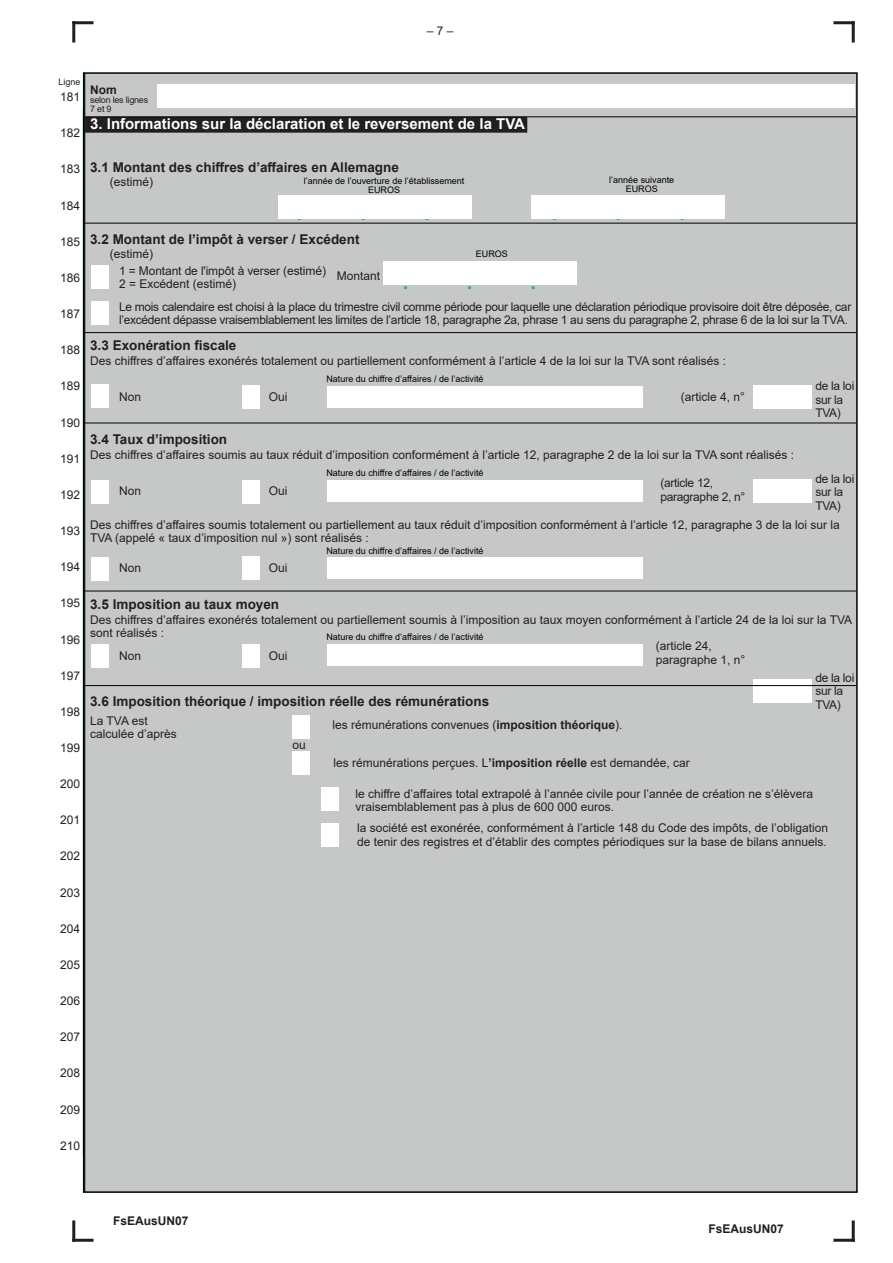
<style>
.page{position:relative;width:893px;height:1263px;background:#fff}
.page>*{position:absolute;margin:0;border:0;box-sizing:border-box;transform-origin:0 0}
.t1{font:700 18px "Arial";color:#05b085}
.t2{font:700 15px "Arial";color:#fff}
.t3{font:700 13.5px "Arial";color:#231f20}
.t4{font:12px/13.5px "Arial";color:#231f20}
.t5{font:12px/13.5px "Arial";letter-spacing:-.025em;color:#231f20}
.t6{font:700 12px "Arial";color:#231f20}
.t7{font:9px/9px "Arial";color:#000001;text-align:center}
.t8{font:9px/9.1px "Arial";letter-spacing:-.025em;color:#231f20}
.s1{font-weight:700}
</style>
<div class="page">
<div style="left:84px;top:72px;width:774px;height:1121px;background:#c6c8c8;border:2px solid #000001"></div>
<div style="left:86px;top:118px;width:440px;height:14px;background:#231f20"></div>
<div style="left:85px;top:117px;width:442px;height:16px;border:2px solid #231f20"></div>
<div style="left:157px;top:84px;width:698px;height:24px;background:#fff"></div>
<div style="left:279px;top:195px;width:193px;height:23px;background:#fff"></div>
<div style="left:532px;top:195px;width:193px;height:23px;background:#fff"></div>
<div style="left:243px;top:385px;width:17px;height:24px;background:#fff"></div>
<div style="left:243px;top:480px;width:17px;height:23px;background:#fff"></div>
<div style="left:243px;top:556px;width:17px;height:24px;background:#fff"></div>
<div style="left:243px;top:645px;width:17px;height:23px;background:#fff"></div>
<div style="left:328px;top:386px;width:315px;height:22px;background:#fff"></div>
<div style="left:328px;top:480px;width:315px;height:21px;background:#fff"></div>
<div style="left:328px;top:557px;width:315px;height:22px;background:#fff"></div>
<div style="left:328px;top:645px;width:315px;height:21px;background:#fff"></div>
<div style="left:292px;top:715px;width:17px;height:24px;background:#fff"></div>
<div style="left:292px;top:752px;width:17px;height:23px;background:#fff"></div>
<div style="left:321px;top:787px;width:17px;height:23px;background:#fff"></div>
<div style="left:321px;top:823px;width:17px;height:24px;background:#fff"></div>
<div style="left:753px;top:385px;width:58px;height:24px;background:#fff"></div>
<div style="left:753px;top:479px;width:58px;height:23px;background:#fff"></div>
<div style="left:753px;top:680px;width:58px;height:23px;background:#fff"></div>
<div style="left:92px;top:265px;width:17px;height:23px;background:#fff"></div>
<div style="left:92px;top:301px;width:17px;height:24px;background:#fff"></div>
<div style="left:92px;top:384px;width:17px;height:24px;background:#fff"></div>
<div style="left:92px;top:480px;width:17px;height:23px;background:#fff"></div>
<div style="left:92px;top:557px;width:17px;height:24px;background:#fff"></div>
<div style="left:92px;top:645px;width:17px;height:23px;background:#fff"></div>
<div style="left:384px;top:261px;width:193px;height:24px;background:#fff"></div>
<hr style="left:83px;top:72px;width:1px;height:1085px;background:#000001">
<hr style="left:83px;top:108px;width:1px;height:1085px;background:#000001">
<hr style="left:85px;top:685px;width:771px;height:1px;background:#000001">
<hr style="left:85px;top:223px;width:771px;height:1px;background:#000001">
<hr style="left:85px;top:332px;width:771px;height:1px;background:#000001">
<hr style="left:85px;top:423px;width:771px;height:1px;background:#000001">
<hr style="left:85px;top:591px;width:771px;height:1px;background:#000001">
<hr style="left:85px;top:116px;width:771px;height:1px;background:#000001">
<hr style="left:833px;top:21px;width:22px;height:3px;background:#231f20">
<hr style="left:852px;top:21px;width:3px;height:22px;background:#231f20">
<hr style="left:852px;top:1220px;width:3px;height:22px;background:#231f20">
<hr style="left:833px;top:1239px;width:22px;height:3px;background:#231f20">
<hr style="left:72px;top:21px;width:22px;height:3px;background:#231f20">
<hr style="left:72px;top:21px;width:3px;height:22px;background:#231f20">
<hr style="left:72px;top:1239px;width:22px;height:3px;background:#231f20">
<hr style="left:72px;top:1220px;width:3px;height:22px;background:#231f20">
<p class="t4" style="left:427px;top:24px;width:28px">– 7 –</p>
<p class="t8" style="left:59px;top:77px;width:24px">Ligne</p>
<p class="t4" style="left:60px;top:90px;width:22px">181</p>
<p class="t4" style="left:60px;top:126px;width:22px">182</p>
<p class="t4" style="left:60px;top:162px;width:22px">183</p>
<p class="t4" style="left:60px;top:199px;width:22px">184</p>
<p class="t4" style="left:60px;top:235px;width:22px">185</p>
<p class="t4" style="left:60px;top:271px;width:22px">186</p>
<p class="t4" style="left:60px;top:307px;width:22px">187</p>
<p class="t4" style="left:60px;top:343px;width:22px">188</p>
<p class="t4" style="left:60px;top:379px;width:22px">189</p>
<p class="t4" style="left:60px;top:415px;width:22px">190</p>
<p class="t4" style="left:60px;top:452px;width:22px">191</p>
<p class="t4" style="left:60px;top:488px;width:22px">192</p>
<p class="t4" style="left:60px;top:524px;width:22px">193</p>
<p class="t4" style="left:60px;top:560px;width:22px">194</p>
<p class="t6" style="left:90px;top:81px;width:28px">Nom</p>
<p class="t8" style="left:90px;top:95px;width:60px">selon les lignes<br>7 et 9</p>
<p class="t2" style="left:90px;top:113px;width:436px">3. Informations sur la déclaration et le reversement de la TVA</p>
<p class="t3" style="left:90px;top:157px;width:310px">3.1 Montant des chiffres d’affaires en Allemagne</p>
<p class="t7" style="left:304px;top:176px;width:162px">l’année de l’ouverture de l’établissement<br>EUROS</p>
<p class="t7" style="left:609px;top:175px;width:67px">l’année suivante<br>EUROS</p>
<p class="t4" style="left:110px;top:175px;width:45px">(estimé)</p>
<h1 class="t1" style="left:297px;top:201px;width:7px">.</h1>
<h1 class="t1" style="left:361px;top:201px;width:7px">.</h1>
<h1 class="t1" style="left:425px;top:201px;width:7px">.</h1>
<h1 class="t1" style="left:552px;top:201px;width:7px">.</h1>
<h1 class="t1" style="left:616px;top:201px;width:7px">.</h1>
<h1 class="t1" style="left:680px;top:201px;width:7px">.</h1>
<p class="t3" style="left:90px;top:230px;width:271px">3.2 Montant de l’impôt à verser / Excédent</p>
<p class="t4" style="left:119px;top:245px;width:208px;line-height:17px;text-indent:-9px">(estimé)<br>1 = Montant de l'impôt à verser (estimé)</p>
<p class="t4" style="left:119px;top:277px;width:119px">2 = Excédent (estimé)</p>
<p class="t7" style="left:476px;top:249px;width:34px">EUROS</p>
<p class="t4" style="left:337px;top:269px;width:51px">Montant :</p>
<p class="t5" style="left:119px;top:300px;width:734px">Le mois calendaire est choisi à la place du trimestre civil comme période pour laquelle une déclaration périodique provisoire doit être déposée, car l’excédent dépasse vraisemblablement les limites de l’article 18, paragraphe 2a, phrase 1 au sens du paragraphe 2, phrase 6 de la loi sur la TVA.</p>
<h1 class="t1" style="left:403px;top:270px;width:7px">.</h1>
<h1 class="t1" style="left:467px;top:270px;width:7px">.</h1>
<h1 class="t1" style="left:531px;top:270px;width:7px">.</h1>
<p class="t3" style="left:90px;top:336px;width:148px">3.3 Exonération fiscale</p>
<p class="t4" style="left:90px;top:354px;width:638px">Des chiffres d’affaires exonérés totalement ou partiellement conformément à l’article 4 de la loi sur la TVA sont réalisés :</p>
<p class="t4" style="left:119px;top:390px;width:24px">Non</p>
<p class="t3" style="left:90px;top:430px;width:139px">3.4 Taux d’imposition</p>
<p class="t4" style="left:269px;top:390px;width:20px">Oui</p>
<p class="t7" style="left:326px;top:374px;width:159px">Nature du chiffre d’affaires / de l’activité</p>
<p class="t4" style="left:681px;top:390px;width:66px">(article 4, n°</p>
<p class="t4" style="left:90px;top:448px;width:706px">Des chiffres d’affaires soumis au taux réduit d’imposition conformément à l’article 12, paragraphe 2 de la loi sur la TVA sont réalisés :</p>
<p class="t4" style="left:119px;top:484px;width:24px">Non</p>
<p class="t4" style="left:269px;top:484px;width:20px">Oui</p>
<p class="t7" style="left:326px;top:468px;width:159px">Nature du chiffre d’affaires / de l’activité</p>
<p class="t5" style="left:660px;top:476px;width:87px">(article 12, paragraphe 2, n°</p>
<p class="t5" style="left:815px;top:379px;width:40px">de la loi sur la<br>TVA)</p>
<p class="t5" style="left:815px;top:472px;width:40px">de la loi sur la<br>TVA)</p>
<p class="t4" style="left:90px;top:518px;width:751px">Des chiffres d’affaires soumis totalement ou partiellement au taux réduit d’imposition conformément à l’article 12, paragraphe 3 de la loi sur la<br>TVA (appelé « taux d’imposition nul ») sont réalisés :</p>
<p class="t4" style="left:119px;top:561px;width:24px">Non</p>
<p class="t4" style="left:269px;top:561px;width:20px">Oui</p>
<p class="t7" style="left:326px;top:547px;width:159px">Nature du chiffre d’affaires / de l’activité</p>
<p class="t4" style="left:60px;top:596px;width:22px">195</p>
<p class="t4" style="left:60px;top:632px;width:22px">196</p>
<p class="t4" style="left:60px;top:669px;width:22px">197</p>
<p class="t4" style="left:60px;top:705px;width:22px">198</p>
<p class="t4" style="left:60px;top:741px;width:22px">199</p>
<p class="t4" style="left:60px;top:777px;width:22px">200</p>
<p class="t4" style="left:60px;top:813px;width:22px">201</p>
<p class="t4" style="left:60px;top:849px;width:22px">202</p>
<p class="t4" style="left:60px;top:885px;width:22px">203</p>
<p class="t4" style="left:60px;top:922px;width:22px">204</p>
<p class="t4" style="left:60px;top:958px;width:22px">205</p>
<p class="t4" style="left:60px;top:994px;width:22px">206</p>
<p class="t4" style="left:60px;top:1030px;width:22px">207</p>
<p class="t4" style="left:60px;top:1066px;width:22px">208</p>
<p class="t4" style="left:60px;top:1102px;width:22px">209</p>
<p class="t4" style="left:60px;top:1139px;width:22px">210</p>
<p class="t3" style="left:90px;top:594px;width:191px">3.5 Imposition au taux moyen</p>
<p class="t4" style="left:90px;top:612px;width:764px">Des chiffres d’affaires exonérés totalement ou partiellement soumis à l’imposition au taux moyen conformément à l’article 24 de la loi sur la TVA sont réalisés :</p>
<p class="t7" style="left:326px;top:633px;width:159px">Nature du chiffre d’affaires / de l’activité</p>
<p class="t4" style="left:656px;top:639px;width:91px">(article 24, paragraphe 1, n°</p>
<p class="t4" style="left:269px;top:649px;width:20px">Oui</p>
<p class="t4" style="left:119px;top:649px;width:24px">Non</p>
<p class="t3" style="left:90px;top:692px;width:401px">3.6 Imposition théorique / imposition réelle des rémunérations</p>
<p class="t5" style="left:815px;top:671px;width:40px">de la loi sur la<br>TVA)</p>
<p class="t4" style="left:90px;top:713px;width:88px">La TVA est calculée d’après</p>
<p class="t4" style="left:333px;top:718px;width:292px">les rémunérations convenues (<span class="s1">imposition théorique</span>).</p>
<p class="t4" style="left:334px;top:756px;width:358px">les rémunérations perçues. L<span class="s1">’imposition réelle</span> est demandée, car</p>
<p class="t4" style="left:355px;top:787px;width:459px">le chiffre d’affaires total extrapolé à l’année civile pour l’année de création ne s’élèvera vraisemblablement pas à plus de 600 000 euros.</p>
<p class="t4" style="left:357px;top:821px;width:472px">la société est exonérée, conformément à l’article 148 du Code des impôts, de l’obligation de tenir des registres et d’établir des comptes périodiques sur la base de bilans annuels.</p>
<p class="t4" style="left:293px;top:738px;width:15px">ou</p>
<p class="t6" style="left:113px;top:1212px;width:77px">FsEAusUN07</p>
<p class="t6" style="left:708px;top:1220px;width:77px">FsEAusUN07</p>
</div>
